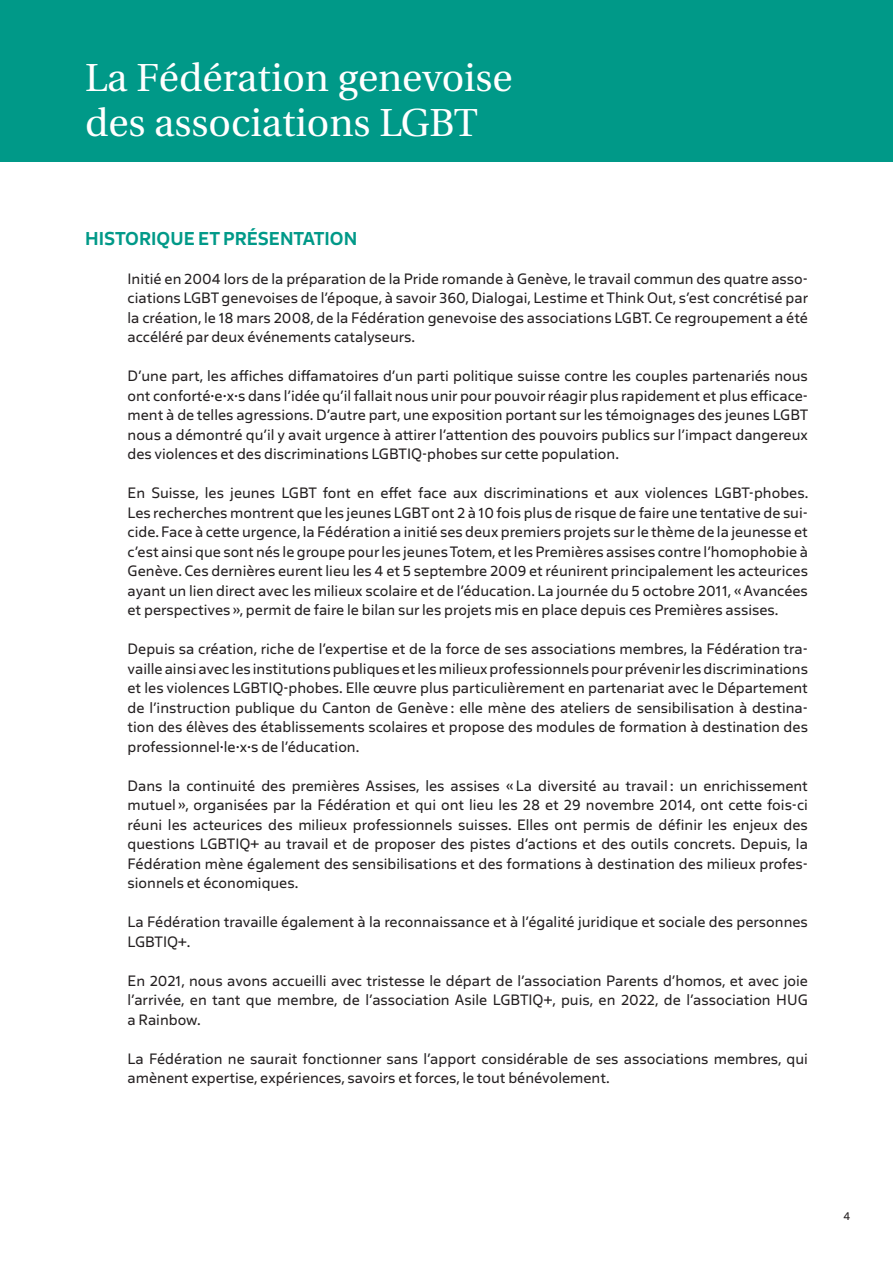
<style>
.page{position:relative;width:893px;height:1263px;background:#fff}
.page>*{position:absolute;margin:0;border:0;box-sizing:border-box;transform-origin:0 0}
.t1{font:39px/45px "Heuristica";color:#fff}
.t2{font:600 19.5px "Salis MVB";color:#098}
.t3{font:15.75px/19.5px "Salis MVB";color:#231f20;text-align:justify}
.t4{font:12px "Salis MVB";color:#231f20}
.s1{font-style:inherit}
</style>
<div class="page">
<div style="left:0;top:0;width:893px;height:162px;background:#098"></div>
<h1 class="t1" style="left:85px;top:55px;width:429px">La Fédération genevoise des associations LGBT</h1>
<p class="t2" style="left:85px;top:225px;width:274px">HISTORIQUE ET PRÉSENTATION</p>
<p class="t3" style="left:128px;top:268px;width:682px">Initié en 2004 lors de la préparation de la Pride romande à Genève, le travail commun des quatre asso&shy;ciations LGBT genevoises de l’époque, à savoir 360, Dialogai, Lestime et Think Out, s’est concrétisé par la création, le 18 mars 2008, de la Fédération genevoise des associations LGBT. Ce regroupement a été accéléré par deux événements catalyseurs.</p>
<p class="t3" style="left:128px;top:365px;width:682px">D’une part, les affiches diffamatoires d’un parti politique suisse contre les couples partenariés nous ont conforté<span class="s1">·</span>e·x·s dans l’idée qu’il fallait nous unir pour pouvoir réagir plus rapidement et plus efficace&shy;ment à de telles agressions. D’autre part, une exposition portant sur les témoignages des jeunes LGBT nous a démontré qu’il y avait urgence à attirer l’attention des pouvoirs publics sur l’impact dangereux des violences et des discriminations LGBTIQ-phobes sur cette population.</p>
<p class="t3" style="left:128px;top:482px;width:682px">En Suisse, les jeunes LGBT font en effet face aux discriminations et aux violences LGBT-phobes.<br>Les recherches montrent que les jeunes LGBT ont 2 à 10 fois plus de risque de faire une tentative de sui&shy;cide. Face à cette urgence, la Fédération a initié ses deux premiers projets sur le thème de la jeunesse et c’est ainsi que sont nés le groupe pour les jeunes Totem, et les Premières assises contre l’homophobie à Genève. Ces dernières eurent lieu les 4 et 5 septembre 2009 et réunirent principalement les acteurices ayant un lien direct avec les milieux scolaire et de l’éducation. La journée du 5 octobre 2011, «Avancées et perspectives», permit de faire le bilan sur les projets mis en place depuis ces Premières assises.</p>
<p class="t3" style="left:128px;top:638px;width:682px">Depuis sa création, riche de l’expertise et de la force de ses associations membres, la Fédération tra&shy;vaille ainsi avec les institutions publiques et les milieux professionnels pour prévenir les discriminations et les violences LGBTIQ-phobes. Elle œuvre plus particulièrement en partenariat avec le Département de l’instruction publique du Canton de Genève: elle mène des ateliers de sensibilisation à destina&shy;tion des élèves des établissements scolaires et propose des modules de formation à destination des professionnel·le·x·s de l’éducation.</p>
<p class="t3" style="left:128px;top:775px;width:682px">Dans la continuité des premières Assises, les assises «La diversité au travail: un enrichissement mutuel», organisées par la Fédération et qui ont lieu les 28 et 29 novembre 2014, ont cette fois-ci réuni les acteurices des milieux professionnels suisses. Elles ont permis de définir les enjeux des questions LGBTIQ+ au travail et de proposer des pistes d’actions et des outils concrets. Depuis, la Fédération mène également des sensibilisations et des formations à destination des milieux profes&shy;sionnels et économiques.</p>
<p class="t3" style="left:128px;top:911px;width:682px">La Fédération travaille également à la reconnaissance et à l’égalité juridique et sociale des personnes<br>LGBTIQ+.</p>
<p class="t3" style="left:128px;top:970px;width:682px">En 2021, nous avons accueilli avec tristesse le départ de l’association Parents d’homos, et avec joie l’arrivée, en tant que membre, de l’association Asile LGBTIQ+, puis, en 2022, de l’association HUG a Rainbow.</p>
<p class="t3" style="left:128px;top:1048px;width:682px">La Fédération ne saurait fonctionner sans l’apport considérable de ses associations membres, qui amènent expertise, expériences, savoirs et forces, le tout bénévolement.</p>
<p class="t4" style="left:844px;top:1208px;width:8px">4</p>
</div>
